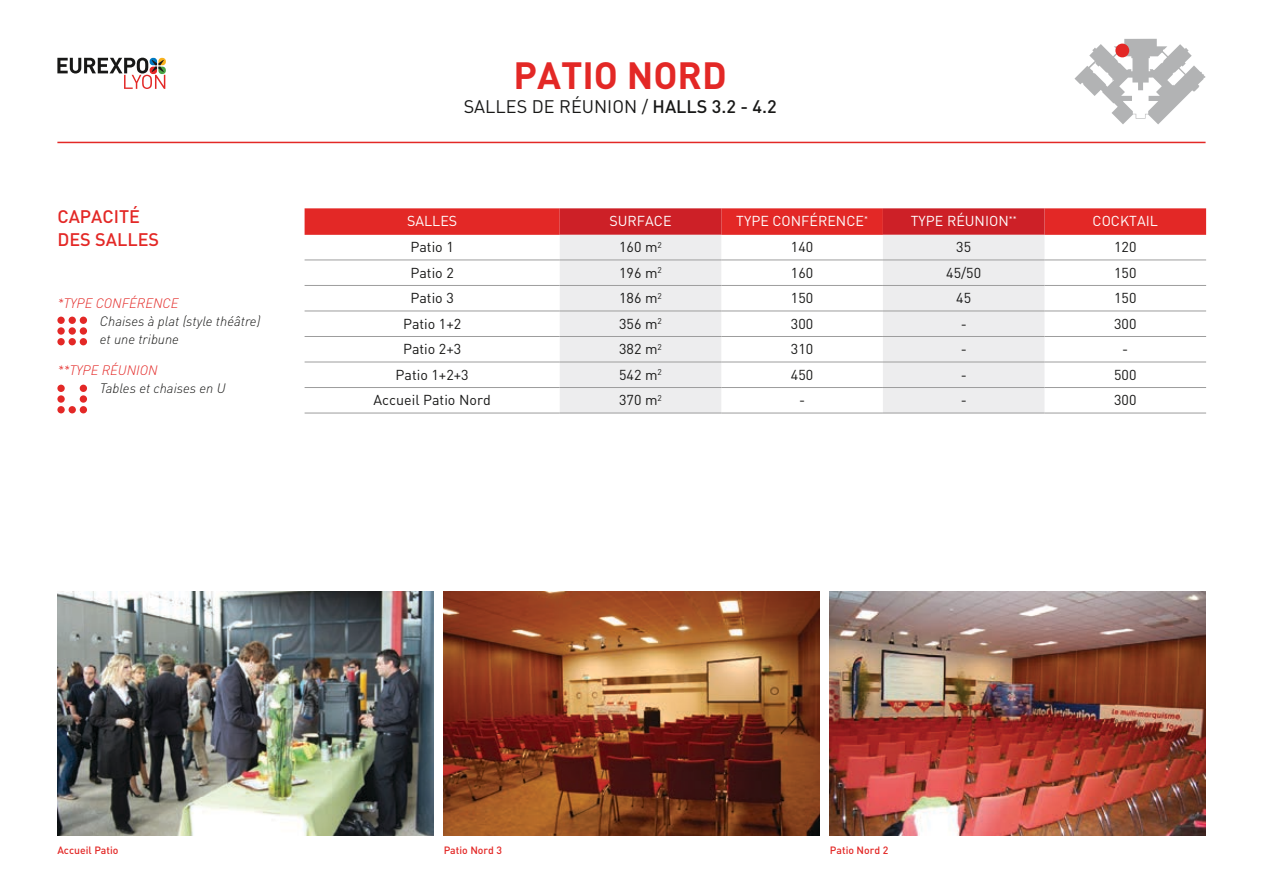
<style>
.page{position:relative;width:1263px;height:893px;background:#fff}
.page>*{position:absolute;margin:0;border:0;box-sizing:border-box;transform-origin:0 0}
.t1{font:700 37.5px "DIN";color:#e32826}
.t2{font:18px "DIN";color:#181817}
.t3{font:500 18px/22.5px "DIN";color:#e32826}
.t4{font:14.25px "DIN";color:#181817}
.t5{font:14.25px "DIN";color:#fff}
.t6{font:italic 300 13.5px/18px "DIN";color:#181817}
.t7{font:italic 300 13.5px "DIN";color:#e32826}
.t8{font:500 10.5px "DIN";color:#e32826}
.s1{font-weight:500}
</style>
<div class="page">
<svg style="left:305px;top:208px;width:901px;height:27px;background:#db292b"></svg>
<svg style="left:560px;top:235px;width:484px;height:178px;fill:#ededee"></svg>
<hr style="left:305px;top:260px;width:255px;height:1px;background:#9d9d9d">
<hr style="left:560px;top:260px;width:161px;height:1px;background:#9d9d9d">
<hr style="left:721px;top:260px;width:162px;height:1px;background:#9d9d9d">
<hr style="left:883px;top:260px;width:161px;height:1px;background:#9d9d9d">
<hr style="left:1044px;top:260px;width:162px;height:1px;background:#9d9d9d">
<hr style="left:305px;top:285px;width:255px;height:1px;background:#9d9d9d">
<hr style="left:560px;top:285px;width:161px;height:1px;background:#9d9d9d">
<hr style="left:721px;top:285px;width:162px;height:1px;background:#9d9d9d">
<hr style="left:883px;top:285px;width:161px;height:1px;background:#9d9d9d">
<hr style="left:1044px;top:285px;width:162px;height:1px;background:#9d9d9d">
<hr style="left:305px;top:311px;width:255px;height:1px;background:#9d9d9d">
<hr style="left:560px;top:311px;width:161px;height:1px;background:#9d9d9d">
<hr style="left:721px;top:311px;width:162px;height:1px;background:#9d9d9d">
<hr style="left:883px;top:311px;width:161px;height:1px;background:#9d9d9d">
<hr style="left:1044px;top:311px;width:162px;height:1px;background:#9d9d9d">
<hr style="left:305px;top:336px;width:255px;height:1px;background:#9d9d9d">
<hr style="left:560px;top:336px;width:161px;height:1px;background:#9d9d9d">
<hr style="left:721px;top:336px;width:162px;height:1px;background:#9d9d9d">
<hr style="left:883px;top:336px;width:161px;height:1px;background:#9d9d9d">
<hr style="left:1044px;top:336px;width:162px;height:1px;background:#9d9d9d">
<hr style="left:305px;top:362px;width:255px;height:1px;background:#9d9d9d">
<hr style="left:560px;top:362px;width:161px;height:1px;background:#9d9d9d">
<hr style="left:721px;top:362px;width:162px;height:1px;background:#9d9d9d">
<hr style="left:883px;top:362px;width:161px;height:1px;background:#9d9d9d">
<hr style="left:1044px;top:362px;width:162px;height:1px;background:#9d9d9d">
<hr style="left:305px;top:387px;width:255px;height:1px;background:#9d9d9d">
<hr style="left:560px;top:387px;width:161px;height:1px;background:#9d9d9d">
<hr style="left:721px;top:387px;width:162px;height:1px;background:#9d9d9d">
<hr style="left:883px;top:387px;width:161px;height:1px;background:#9d9d9d">
<hr style="left:1044px;top:387px;width:162px;height:1px;background:#9d9d9d">
<hr style="left:305px;top:413px;width:255px;height:1px;background:#9d9d9d">
<hr style="left:560px;top:413px;width:161px;height:1px;background:#9d9d9d">
<hr style="left:721px;top:413px;width:162px;height:1px;background:#9d9d9d">
<hr style="left:883px;top:413px;width:161px;height:1px;background:#9d9d9d">
<hr style="left:1044px;top:413px;width:162px;height:1px;background:#9d9d9d">
<img style="left:57px;top:592px;width:376px;height:244px">
<img style="left:444px;top:592px;width:375px;height:244px">
<img style="left:830px;top:592px;width:375px;height:244px">
<svg style="left:57px;top:58px;width:109px;height:31px"></svg>
<hr style="left:57px;top:142px;width:1148px;height:1px;background:#e32826">
<svg style="left:1074px;top:39px;width:131px;height:85px"></svg>
<div style="left:1115px;top:44px;width:14px;height:13px;background:#e32826;border-radius:50%"></div>
<div style="left:57px;top:317px;width:8px;height:7px;background:#e32826;border-radius:50%"></div>
<div style="left:69px;top:317px;width:7px;height:7px;background:#e32826;border-radius:50%"></div>
<div style="left:80px;top:317px;width:7px;height:7px;background:#e32826;border-radius:50%"></div>
<div style="left:57px;top:327px;width:8px;height:8px;background:#e32826;border-radius:50%"></div>
<div style="left:69px;top:327px;width:7px;height:8px;background:#e32826;border-radius:50%"></div>
<div style="left:80px;top:327px;width:7px;height:8px;background:#e32826;border-radius:50%"></div>
<div style="left:57px;top:338px;width:8px;height:7px;background:#e32826;border-radius:50%"></div>
<div style="left:69px;top:338px;width:7px;height:7px;background:#e32826;border-radius:50%"></div>
<div style="left:80px;top:338px;width:7px;height:7px;background:#e32826;border-radius:50%"></div>
<div style="left:57px;top:385px;width:8px;height:7px;background:#e32826;border-radius:50%"></div>
<div style="left:80px;top:385px;width:7px;height:7px;background:#e32826;border-radius:50%"></div>
<div style="left:57px;top:395px;width:8px;height:8px;background:#e32826;border-radius:50%"></div>
<div style="left:80px;top:395px;width:7px;height:8px;background:#e32826;border-radius:50%"></div>
<div style="left:57px;top:406px;width:8px;height:7px;background:#e32826;border-radius:50%"></div>
<div style="left:69px;top:406px;width:7px;height:7px;background:#e32826;border-radius:50%"></div>
<div style="left:80px;top:406px;width:7px;height:7px;background:#e32826;border-radius:50%"></div>
<p class="t3" style="left:57px;top:205px;width:103px">CAPACITÉ<br>DES SALLES</p>
<p class="t7" style="left:57px;top:295px;width:123px">*TYPE CONFÉRENCE</p>
<p class="t6" style="left:100px;top:312px;width:162px">Chaises à plat (style théâtre) et une tribune</p>
<p class="t7" style="left:57px;top:361px;width:102px">**TYPE RÉUNION</p>
<p class="t6" style="left:100px;top:378px;width:127px">Tables et chaises en U</p>
<h1 class="t1" style="left:513px;top:51px;width:215px">PATIO NORD</h1>
<p class="t2" style="left:464px;top:95px;width:314px">SALLES DE RÉUNION / <span class="s1">HALLS 3.2 - 4.2</span></p>
<p class="t5" style="left:407px;top:212px;width:52px">SALLES</p>
<p class="t5" style="left:609px;top:212px;width:64px">SURFACE</p>
<p class="t5" style="left:736px;top:212px;width:133px">TYPE CONFÉRENCE<sup>*</sup></p>
<p class="t5" style="left:911px;top:212px;width:107px">TYPE RÉUNION<sup>**</sup></p>
<p class="t5" style="left:1093px;top:212px;width:67px">COCKTAIL</p>
<p class="t4" style="left:410px;top:238px;width:45px">Patio 1</p>
<p class="t4" style="left:619px;top:238px;width:44px">160 m<sup>2</sup></p>
<p class="t4" style="left:791px;top:238px;width:24px">140</p>
<p class="t4" style="left:956px;top:238px;width:16px">35</p>
<p class="t4" style="left:1114px;top:238px;width:24px">120</p>
<p class="t4" style="left:410px;top:264px;width:45px">Patio 2</p>
<p class="t4" style="left:619px;top:264px;width:44px">196 m<sup>2</sup></p>
<p class="t4" style="left:791px;top:264px;width:24px">160</p>
<p class="t4" style="left:946px;top:264px;width:36px">45/50</p>
<p class="t4" style="left:1114px;top:264px;width:24px">150</p>
<p class="t4" style="left:410px;top:289px;width:45px">Patio 3</p>
<p class="t4" style="left:619px;top:289px;width:44px">186 m<sup>2</sup></p>
<p class="t4" style="left:791px;top:289px;width:24px">150</p>
<p class="t4" style="left:956px;top:289px;width:16px">45</p>
<p class="t4" style="left:1114px;top:289px;width:24px">150</p>
<p class="t4" style="left:403px;top:315px;width:60px">Patio 1+2</p>
<p class="t4" style="left:619px;top:315px;width:44px">356 m<sup>2</sup></p>
<p class="t4" style="left:791px;top:315px;width:24px">300</p>
<p class="t4" style="left:961px;top:315px;width:8px">-</p>
<p class="t4" style="left:1114px;top:315px;width:24px">300</p>
<p class="t4" style="left:403px;top:340px;width:60px">Patio 2+3</p>
<p class="t4" style="left:619px;top:340px;width:44px">382 m<sup>2</sup></p>
<p class="t4" style="left:791px;top:340px;width:24px">310</p>
<p class="t4" style="left:961px;top:340px;width:8px">-</p>
<p class="t4" style="left:1122px;top:340px;width:8px">-</p>
<p class="t4" style="left:396px;top:366px;width:75px">Patio 1+2+3</p>
<p class="t4" style="left:619px;top:366px;width:44px">542 m<sup>2</sup></p>
<p class="t4" style="left:791px;top:366px;width:24px">450</p>
<p class="t4" style="left:961px;top:366px;width:8px">-</p>
<p class="t4" style="left:1114px;top:366px;width:24px">500</p>
<p class="t4" style="left:374px;top:391px;width:119px">Accueil Patio Nord</p>
<p class="t4" style="left:619px;top:391px;width:44px">370 m<sup>2</sup></p>
<p class="t4" style="left:799px;top:391px;width:8px">-</p>
<p class="t4" style="left:961px;top:391px;width:8px">-</p>
<p class="t4" style="left:1114px;top:391px;width:24px">300</p>
<p class="t8" style="left:57px;top:843px;width:63px">Accueil Patio</p>
<p class="t8" style="left:444px;top:843px;width:60px">Patio Nord 3</p>
<p class="t8" style="left:830px;top:843px;width:60px">Patio Nord 2</p>
</div>
